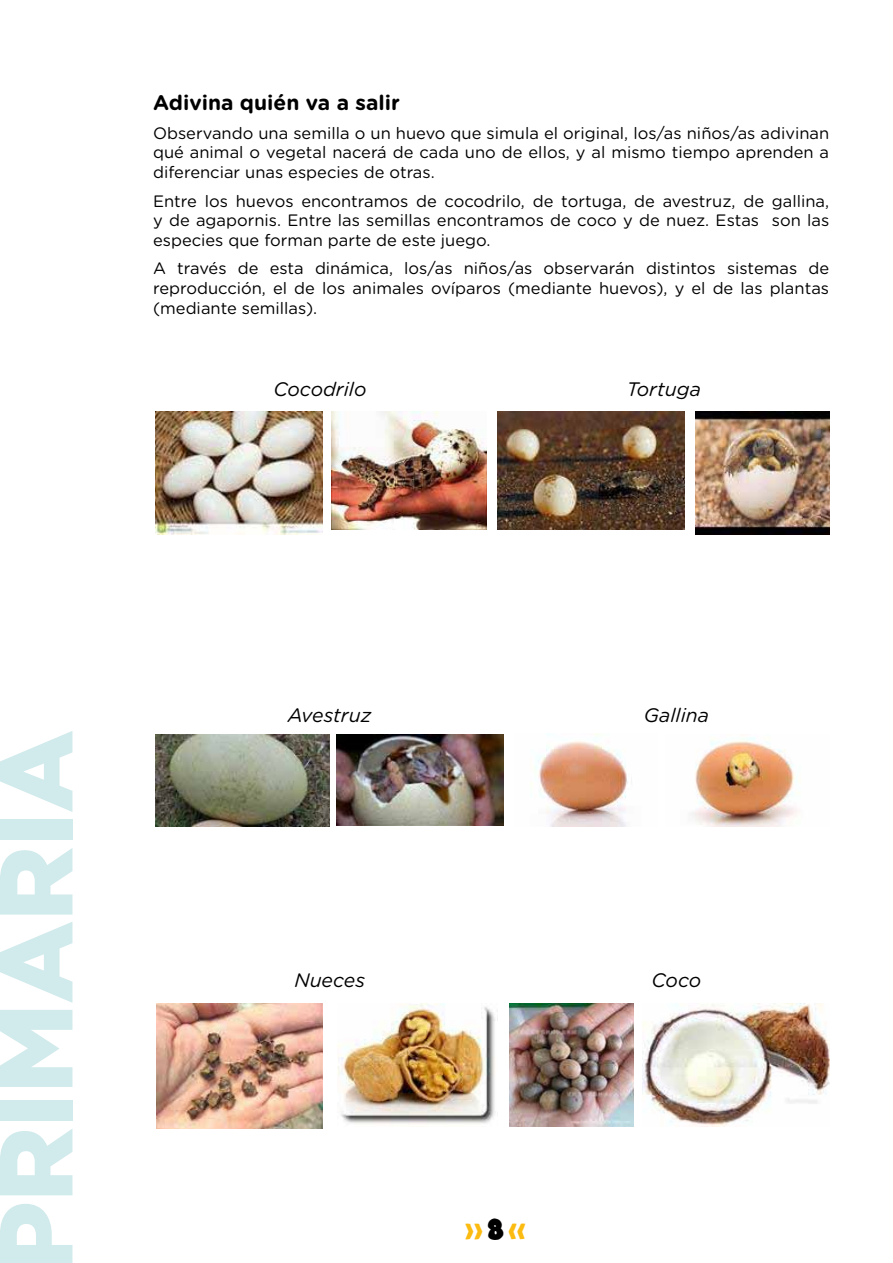
<style>
.page{position:relative;width:893px;height:1263px;background:#fff}
.page>*{position:absolute;margin:0;border:0;box-sizing:border-box;transform-origin:0 0}
.t1{font:900 103.65px "Gotham";color:#d1eaeb}
.t2{font:700 21px "Gotham Rounded";color:#000}
.t3{font:21px "Daddyinspace DEMO";color:#fbbb10}
.t4{font:italic 19.5px "Gotham Rounded";color:#000}
.t5{font:16.5px/19.8px "Gotham Rounded";color:#000;text-align:justify}
.s1{font-size:27px;color:#000}
</style>
<div class="page">
<img style="left:156px;top:412px;width:167px;height:123px">
<img style="left:331px;top:412px;width:155px;height:117px">
<img style="left:497px;top:412px;width:188px;height:117px">
<img style="left:695px;top:412px;width:134px;height:123px">
<img style="left:156px;top:734px;width:174px;height:93px">
<img style="left:337px;top:734px;width:166px;height:92px">
<img style="left:531px;top:734px;width:97px;height:92px">
<img style="left:691px;top:737px;width:109px;height:89px">
<img style="left:156px;top:1003px;width:167px;height:125px">
<img style="left:338px;top:1003px;width:160px;height:121px">
<img style="left:510px;top:1003px;width:123px;height:124px">
<img style="left:643px;top:1003px;width:186px;height:124px">
<p class="t2" style="left:153px;top:88px;width:248px">Adivina quién va a salir</p>
<p class="t5" style="left:153px;top:122px;width:678px">Observando una semilla o un huevo que simula el original, los/as niños/as adivinan qué animal o vegetal nacerá de cada uno de ellos, y al mismo tiempo aprenden a diferenciar unas especies de otras.</p>
<p class="t5" style="left:153px;top:190px;width:678px">Entre los huevos encontramos de cocodrilo, de tortuga, de avestruz, de gallina, y de agapornis. Entre las semillas encontramos de coco y de nuez. Estas son las especies que forman parte de este juego.</p>
<p class="t5" style="left:153px;top:258px;width:678px">A través de esta dinámica, los/as niños/as observarán distintos sistemas de reproducción, el de los animales ovíparos (mediante huevos), y el de las plantas (mediante semillas).</p>
<p class="t4" style="left:273px;top:376px;width:95px">Cocodrilo</p>
<p class="t4" style="left:627px;top:376px;width:76px">Tortuga</p>
<h1 class="t1" style="left:-24px;top:1271px;width:543px;rotate:-90deg">PRIMARIA</h1>
<p class="t4" style="left:288px;top:702px;width:85px">Avestruz</p>
<p class="t4" style="left:644px;top:702px;width:67px">Gallina</p>
<p class="t4" style="left:294px;top:967px;width:72px">Nueces</p>
<p class="t4" style="left:651px;top:967px;width:51px">Coco</p>
<p class="t3" style="left:465px;top:1217px;width:63px">&gt;&gt;<span class="s1">8</span>&lt;&lt;</p>
</div>
